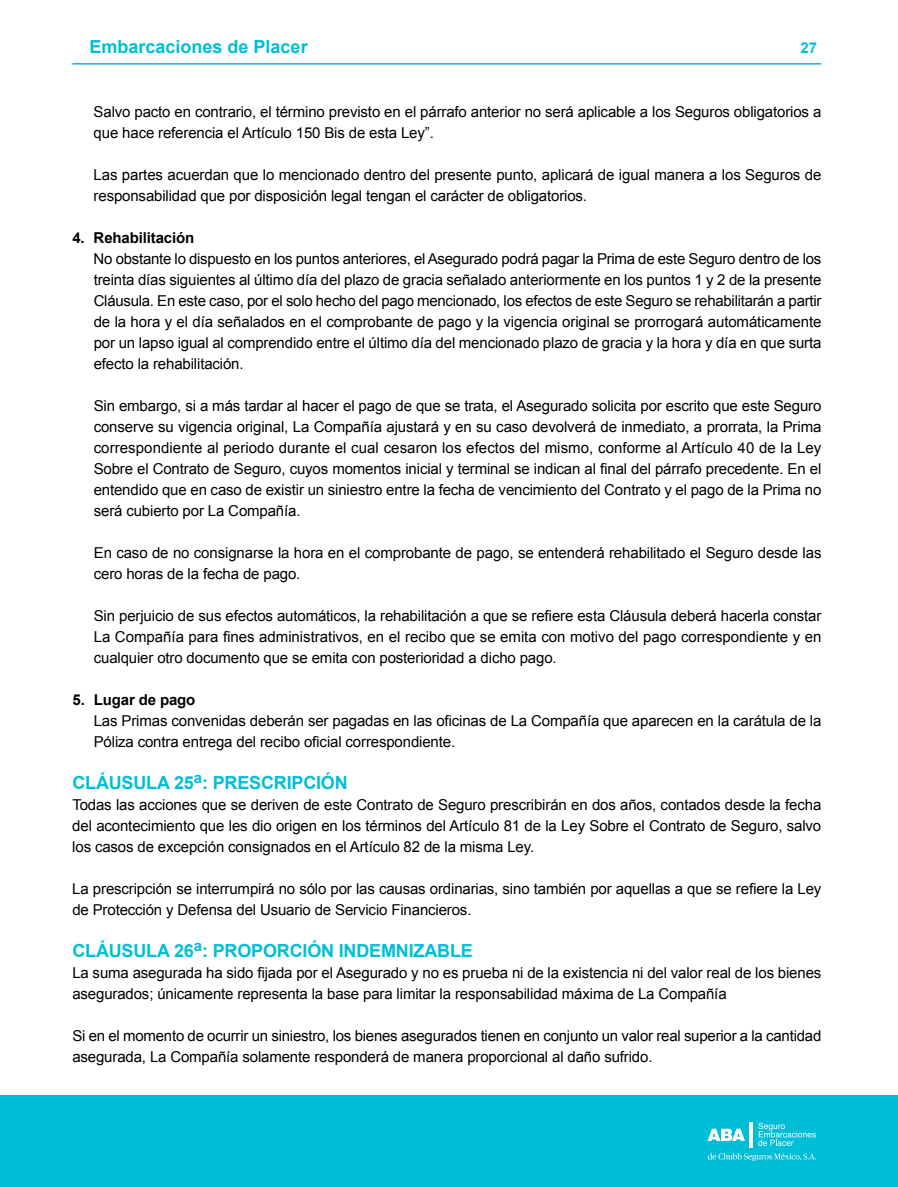
<style>
.page{position:relative;width:898px;height:1187px;background:#fff}
.page>*{position:absolute;margin:0;border:0;box-sizing:border-box;transform-origin:0 0}
.t1{font:700 18px "Arial";letter-spacing:-.01em;color:#00bed6}
.t2{font:15px/21px "Arial";letter-spacing:-.01em;color:#000}
.t3{font:700 15px "Arial";letter-spacing:-.01em;color:#000}
.t4{font:700 15px "Arial";color:#00bed6}
</style>
<div class="page">
<hr style="left:72px;top:63px;width:749px;height:2px;background:#00bed6">
<div style="left:0;top:1095px;width:897px;height:91px;background:#00bed6"></div>
<svg style="left:758px;top:1122px;width:57px;height:23px"></svg>
<svg style="left:708px;top:1128px;width:36px;height:12px"></svg>
<svg style="left:749px;top:1122px;width:3px;height:25px"></svg>
<svg style="left:707px;top:1153px;width:108px;height:7px"></svg>
<p class="t1" style="left:89px;top:34px;width:220px">Embarcaciones de Placer</p>
<p class="t4" style="left:800px;top:38px;width:18px">27</p>
<p class="t2" style="left:94px;top:101px;width:729px">Salvo pacto en contrario, el término previsto en el párrafo anterior no será aplicable a los Seguros obligatorios a que hace referencia el Artículo 150 Bis de esta Ley”.</p>
<p class="t2" style="left:94px;top:164px;width:729px">Las partes acuerdan que lo mencionado dentro del presente punto, aplicará de igual manera a los Seguros de responsabilidad que por disposición legal tengan el carácter de obligatorios.</p>
<p class="t3" style="left:72px;top:228px;width:123px">4. Rehabilitación</p>
<p class="t2" style="left:94px;top:248px;width:729px;text-align:justify">No obstante lo dispuesto en los puntos anteriores, el Asegurado podrá pagar la Prima de este Seguro dentro de los treinta días siguientes al último día del plazo de gracia señalado anteriormente en los puntos 1 y 2 de la presente Cláusula. En este caso, por el solo hecho del pago mencionado, los efectos de este Seguro se rehabilitarán a partir de la hora y el día señalados en el comprobante de pago y la vigencia original se prorrogará automáticamente por un lapso igual al comprendido entre el último día del mencionado plazo de gracia y la hora y día en que surta efecto la rehabilitación.</p>
<p class="t2" style="left:94px;top:395px;width:729px;text-align:justify">Sin embargo, si a más tardar al hacer el pago de que se trata, el Asegurado solicita por escrito que este Seguro conserve su vigencia original, La Compañía ajustará y en su caso devolverá de inmediato, a prorrata, la Prima correspondiente al periodo durante el cual cesaron los efectos del mismo, conforme al Artículo 40 de la Ley Sobre el Contrato de Seguro, cuyos momentos inicial y terminal se indican al final del párrafo precedente. En el entendido que en caso de existir un siniestro entre la fecha de vencimiento del Contrato y el pago de la Prima no será cubierto por La Compañía.</p>
<p class="t2" style="left:94px;top:542px;width:729px">En caso de no consignarse la hora en el comprobante de pago, se entenderá rehabilitado el Seguro desde las cero horas de la fecha de pago.</p>
<p class="t2" style="left:94px;top:605px;width:729px;text-align:justify">Sin perjuicio de sus efectos automáticos, la rehabilitación a que se refiere esta Cláusula deberá hacerla constar La Compañía para fines administrativos, en el recibo que se emita con motivo del pago correspondiente y en cualquier otro documento que se emita con posterioridad a dicho pago.</p>
<p class="t3" style="left:72px;top:690px;width:124px">5. Lugar de pago</p>
<p class="t2" style="left:94px;top:710px;width:729px">Las Primas convenidas deberán ser pagadas en las oficinas de La Compañía que aparecen en la carátula de la<br>Póliza contra entrega del recibo oficial correspondiente.</p>
<p class="t1" style="left:72px;top:770px;width:277px">CLÁUSULA 25<sup>a</sup>: PRESCRIPCIÓN</p>
<p class="t2" style="left:72px;top:794px;width:750px;text-align:justify">Todas las acciones que se deriven de este Contrato de Seguro prescribirán en dos años, contados desde la fecha del acontecimiento que les dio origen en los términos del Artículo 81 de la Ley Sobre el Contrato de Seguro, salvo los casos de excepción consignados en el Artículo 82 de la misma Ley.</p>
<p class="t2" style="left:72px;top:878px;width:750px">La prescripción se interrumpirá no sólo por las causas ordinarias, sino también por aquellas a que se refiere la Ley de Protección y Defensa del Usuario de Servicio Financieros.</p>
<p class="t1" style="left:72px;top:938px;width:402px">CLÁUSULA 26<sup>a</sup>: PROPORCIÓN INDEMNIZABLE</p>
<p class="t2" style="left:72px;top:962px;width:750px">La suma asegurada ha sido fijada por el Asegurado y no es prueba ni de la existencia ni del valor real de los bienes asegurados; únicamente representa la base para limitar la responsabilidad máxima de La Compañía</p>
<p class="t2" style="left:72px;top:1025px;width:750px">Si en el momento de ocurrir un siniestro, los bienes asegurados tienen en conjunto un valor real superior a la cantidad asegurada, La Compañía solamente responderá de manera proporcional al daño sufrido.</p>
</div>
